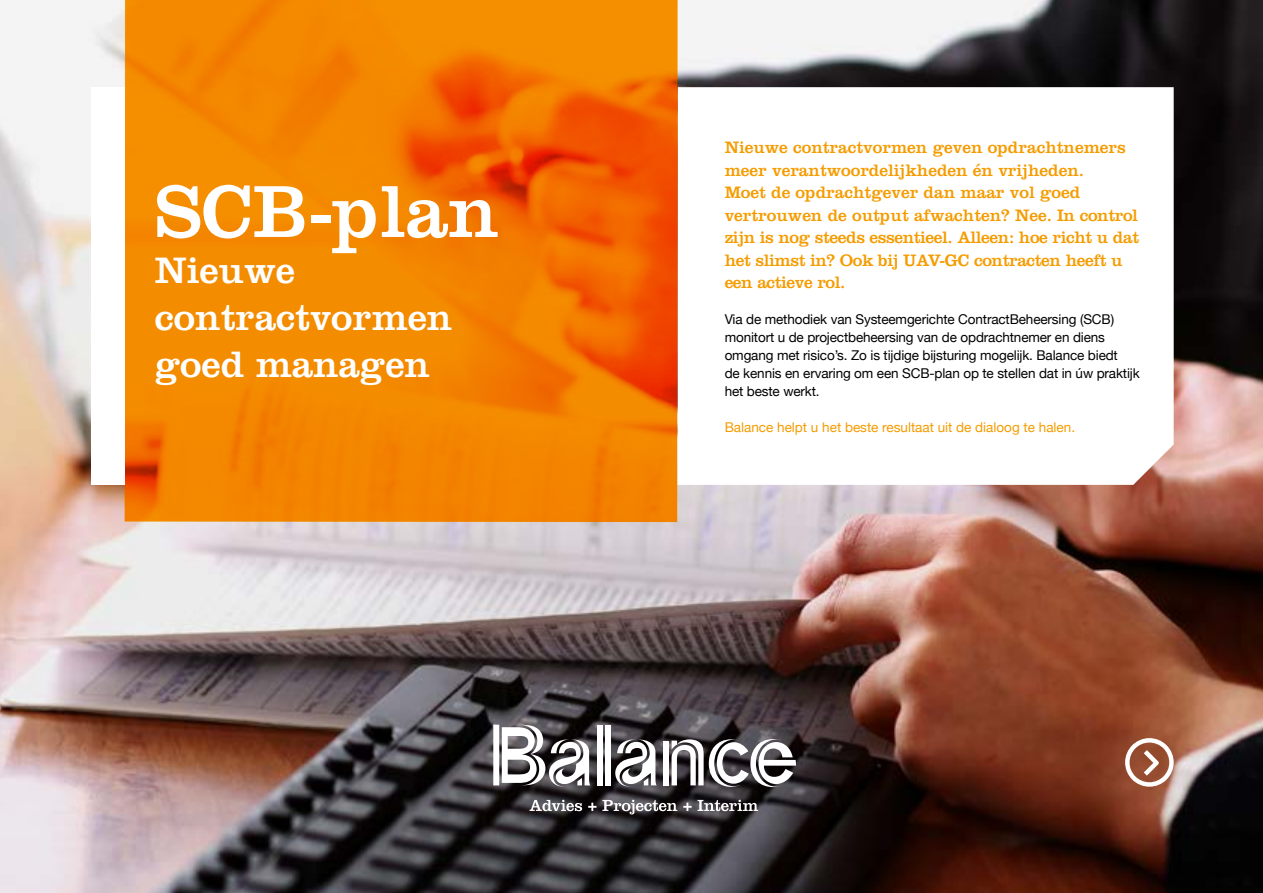
<style>
.page{position:relative;width:1263px;height:893px;background:#fff}
.page>*{position:absolute;margin:0;border:0;box-sizing:border-box;transform-origin:0 0}
.t1{font:76.5px "Clarendon LT Std";color:#fff}
.t2{font:38.25px/46.5px "Clarendon LT Std";color:#fff}
.t3{font:17.25px/22.5px "Clarendon LT Std";color:#f59c00}
.t4{font:13.5px/18px "Helvetica Neue";letter-spacing:-.01em;color:#000}
.t5{font:13.5px "Helvetica Neue";color:#f59c00}
</style>
<div class="page">
<img style="left:0;top:0;width:1263px;height:370px">
<img style="left:0;top:370px;width:1263px;height:523px">
<svg style="left:124px;top:0;width:554px;height:522px;background:#f27d00"></svg>
<svg style="left:677px;top:87px;width:497px;height:398px"></svg>
<svg style="left:1125px;top:738px;width:49px;height:49px"></svg>
<div style="left:91px;top:87px;width:34px;height:398px;background:#fff"></div>
<svg style="left:529px;top:800px;width:53px;height:11px"></svg>
<svg style="left:602px;top:800px;width:75px;height:14px"></svg>
<svg style="left:615px;top:739px;width:42px;height:48px"></svg>
<div style="left:664px;top:741px;width:5px;height:44px;background:#fff"></div>
<svg style="left:671px;top:739px;width:125px;height:48px"></svg>
<div style="left:597px;top:725px;width:5px;height:60px;background:#fff"></div>
<div style="left:605px;top:725px;width:5px;height:60px;background:#fff"></div>
<svg style="left:502px;top:725px;width:88px;height:62px"></svg>
<div style="left:493px;top:725px;width:6px;height:60px;background:#fff"></div>
<svg style="left:683px;top:800px;width:75px;height:11px"></svg>
<svg style="left:588px;top:803px;width:8px;height:8px"></svg>
<h1 class="t1" style="left:155px;top:167px;width:346px">SCB-plan</h1>
<h2 class="t2" style="left:155px;top:247px;width:299px">Nieuwe contractvormen goed managen</h2>
<p class="t3" style="left:725px;top:136px;width:416px">Nieuwe contractvormen geven opdrachtnemers meer verantwoordelijkheden én vrijheden.<br>Moet de opdrachtgever dan maar vol goed vertrouwen de output afwachten? Nee. In control zijn is nog steeds essentieel. Alleen: hoe richt u dat het slimst in? Ook bij UAV-GC contracten heeft u een actieve rol.</p>
<p class="t4" style="left:725px;top:311px;width:417px">Via de methodiek van Systeemgerichte ContractBeheersing (SCB) monitort u de projectbeheersing van de opdrachtnemer en diens omgang met risico’s. Zo is tijdige bijsturing mogelijk. Balance biedt<br>de kennis en ervaring om een SCB-plan op te stellen dat in úw praktijk het beste werkt.</p>
<p class="t5" style="left:725px;top:417px;width:352px">Balance helpt u het beste resultaat uit de dialoog te halen.</p>
</div>
